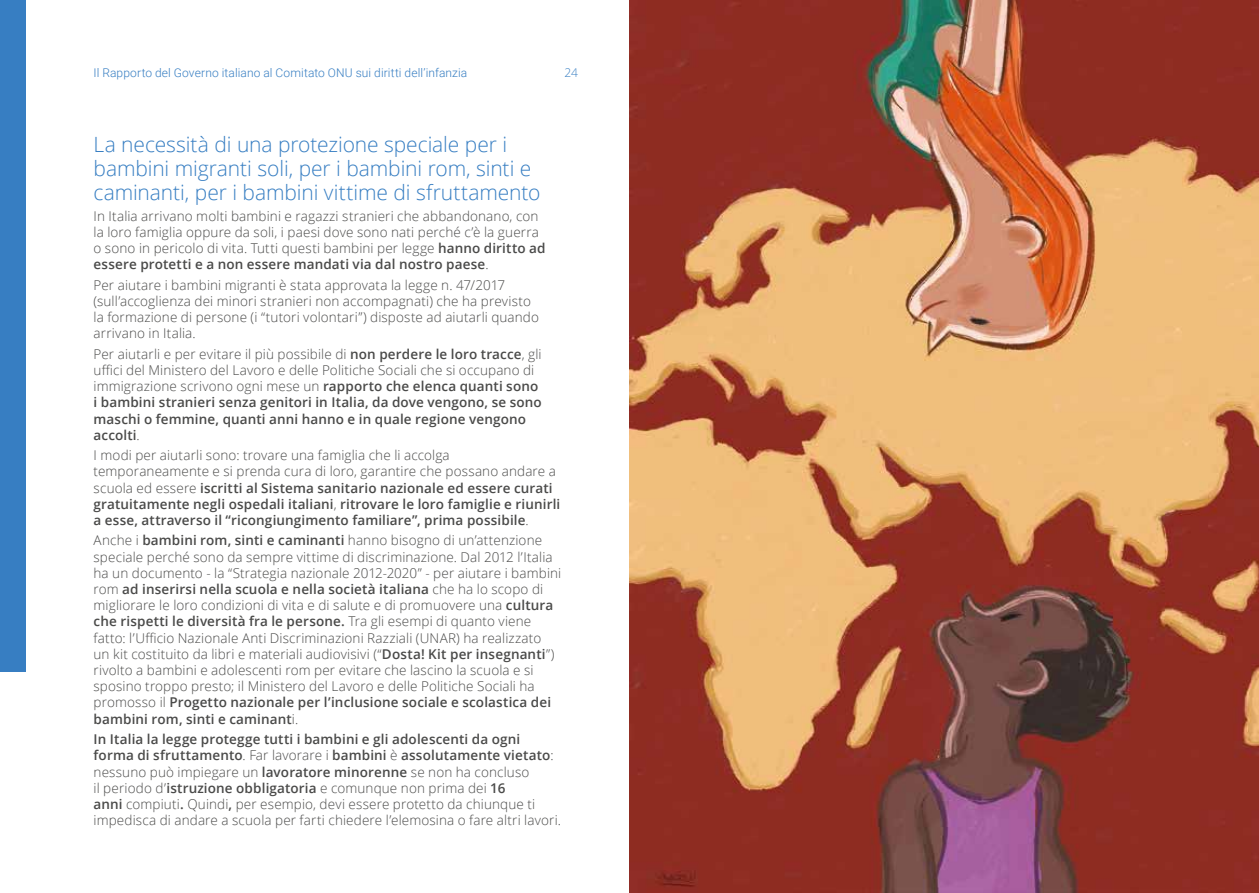
<style>
.page{position:relative;width:1259px;height:893px;background:#fff}
.page>*{position:absolute;margin:0;border:0;box-sizing:border-box;transform-origin:0 0}
.t1{font:300 21px/24px "Open Sans";letter-spacing:-.005em;color:#377ec2}
.t2{font:300 13.5px/16.2px "Open Sans";letter-spacing:.01em;color:#4a4a49}
.t3{font:600 13.5px/16.2px "Open Sans";letter-spacing:.01em;color:#4a4a49}
.t4{font:300 12px "Roboto";letter-spacing:.01em;color:#377ec2}
.t5{font:300 12px "Open Sans";color:#377ec2}
.s1{font-weight:600}
.s2{font-weight:300}
</style>
<div class="page">
<div style="left:0;top:0;width:26px;height:672px;background:#377ec2"></div>
<img style="left:629px;top:0;width:630px;height:893px">
<p class="t4" style="left:94px;top:64px;width:375px">Il Rapporto del Governo italiano al Comitato ONU sui diritti dell’infanzia</p>
<p class="t5" style="left:564px;top:65px;width:15px">24</p>
<h1 class="t1" style="left:94px;top:132px;width:448px">La necessità di una protezione speciale per i bambini migranti soli, per i bambini rom, sinti e caminanti, per i bambini vittime di sfruttamento</h1>
<p class="t2" style="left:94px;top:207px;width:453px">In Italia arrivano molti bambini e ragazzi stranieri che abbandonano, con la loro famiglia oppure da soli, i paesi dove sono nati perché c’è la guerra o sono in pericolo di vita. Tutti questi bambini per legge <span class="s1">hanno diritto ad essere protetti e a non essere mandati via dal nostro paese</span>.</p>
<p class="t2" style="left:94px;top:276px;width:447px">Per aiutare i bambini migranti è stata approvata la legge n. 47/2017 (sull’accoglienza dei minori stranieri non accompagnati) che ha previsto la formazione di persone (i “tutori volontari”) disposte ad aiutarli quando arrivano in Italia.</p>
<p class="t3" style="left:94px;top:345px;width:450px"><span class="s2">Per aiutarli e per evitare il più possibile di</span> non perdere le loro tracce<span class="s2">, gli uffici del Ministero del Lavoro e delle Politiche Sociali che si occupano di immigrazione scrivono ogni mese un</span> rapporto che elenca quanti sono i bambini stranieri senza genitori in Italia, da dove vengono, se sono maschi o femmine, quanti anni hanno e in quale regione vengono accolti<span class="s2">.</span></p>
<p class="t3" style="left:94px;top:447px;width:468px"><span class="s2">I modi per aiutarli sono: trovare una famiglia che li accolga temporaneamente e si prenda cura di loro, garantire che possano andare a scuola ed essere</span> iscritti al Sistema sanitario nazionale ed essere curati gratuitamente negli ospedali italiani<span class="s2">,</span> ritrovare le loro famiglie e riunirli a esse, attraverso il “ricongiungimento familiare”, prima possibile<span class="s2">.</span></p>
<p class="t2" style="left:94px;top:532px;width:469px">Anche i <span class="s1">bambini rom, sinti e caminanti</span> hanno bisogno di un’attenzione speciale perché sono da sempre vittime di discriminazione. Dal 2012 l’Italia ha un documento - la “Strategia nazionale 2012-2020” - per aiutare i bambini rom <span class="s1">ad inserirsi nella scuola e nella società italiana</span> che ha lo scopo di migliorare le loro condizioni di vita e di salute e di promuovere una <span class="s1">cultura che rispetti le diversità fra le persone.</span> Tra gli esempi di quanto viene fatto: l’Ufficio Nazionale Anti Discriminazioni Razziali (UNAR) ha realizzato<br>un kit costituito da libri e materiali audiovisivi (“<span class="s1">Dosta! Kit per insegnanti</span>”) rivolto a bambini e adolescenti rom per evitare che lascino la scuola e si sposino troppo presto; il Ministero del Lavoro e delle Politiche Sociali ha promosso il <span class="s1">Progetto nazionale per l’inclusione sociale e scolastica dei bambini rom, sinti e caminant</span>i.</p>
<p class="t2" style="left:94px;top:731px;width:469px"><span class="s1">In Italia la legge protegge tutti i bambini e gli adolescenti da ogni forma di sfruttamento</span>. Far lavorare i <span class="s1">bambini</span> è <span class="s1">assolutamente vietato</span>: nessuno può impiegare un <span class="s1">lavoratore minorenne</span> se non ha concluso<br>il periodo d’<span class="s1">istruzione obbligatoria</span> e comunque non prima dei <span class="s1">16<br>anni</span> compiuti<span class="s1">.</span> Quindi<span class="s1">,</span> per esempio, devi essere protetto da chiunque ti impedisca di andare a scuola per farti chiedere l’elemosina o fare altri lavori.</p>
</div>
